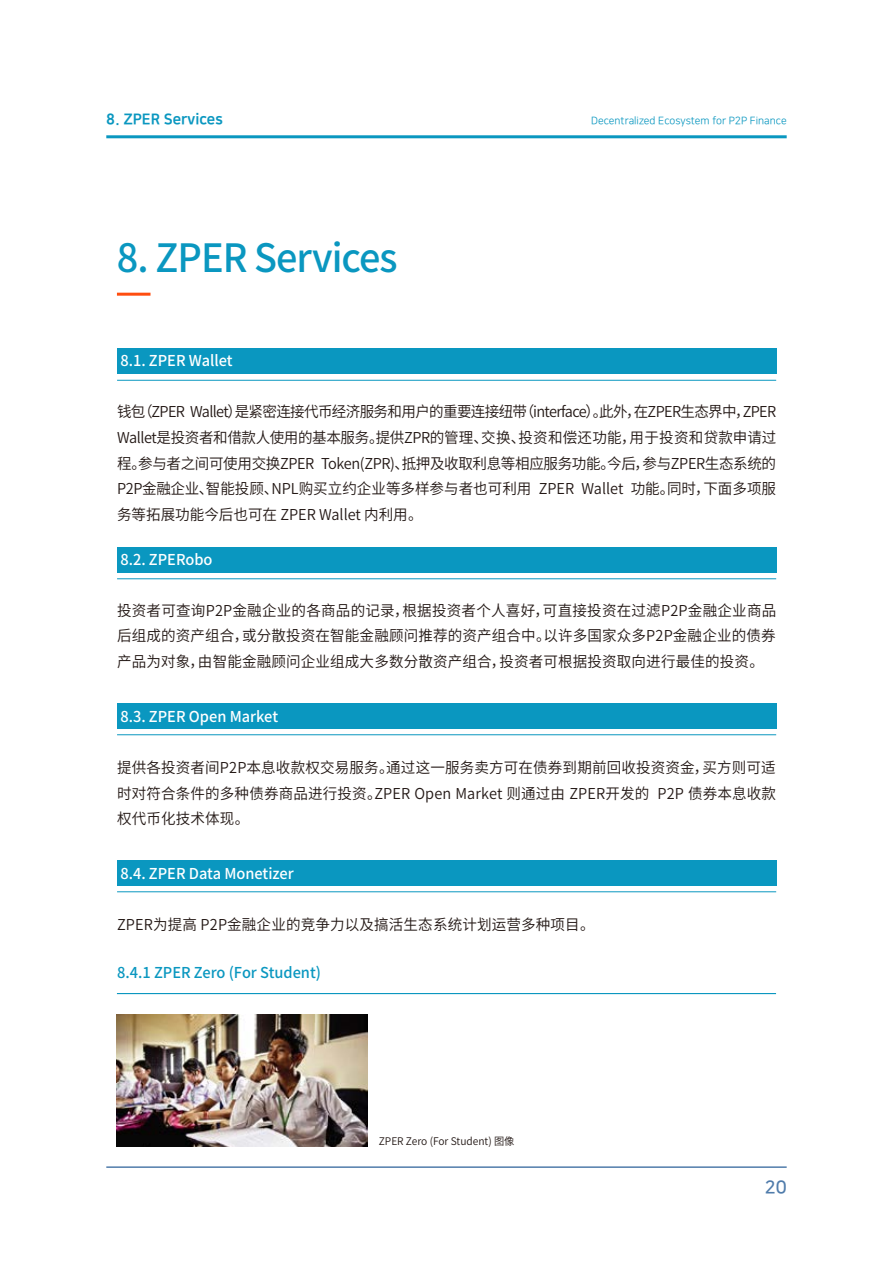
<style>
.page{position:relative;width:893px;height:1263px;background:#fff}
.page>*{position:absolute;margin:0;border:0;box-sizing:border-box;transform-origin:0 0}
.t1{font:500 39px "Noto Sans CJ Ksc";letter-spacing:-.025em;color:#0a97c0}
.t2{font:18px "Nanum Square OTFB";color:#507cab}
.t3{font:600 15px/25.5px "Noto Sans CJ Ksc";letter-spacing:.01em;color:#231815;text-align:justify}
.t4{font:500 15px "Noto Sans CJ Ksc";color:#fff}
.t5{font:500 15px "Noto Sans CJ Kjp";color:#0a97c0}
.t6{font:15px "Nanum Square OTFEB";color:#0a97c0;scale:.96 1}
.t7{font:10.5px "Nanum Square OTFR";color:#0a97c0}
.t8{font:600 10.5px "Noto Sans CJ Ksc";color:#231815}
</style>
<div class="page">
<div style="left:117px;top:348px;width:659px;height:26px;background:#0a97c0"></div>
<hr style="left:117px;top:380px;width:659px;height:1px;background:#0a97c0">
<div style="left:117px;top:547px;width:659px;height:25px;background:#0a97c0"></div>
<hr style="left:117px;top:578px;width:659px;height:1px;background:#0a97c0">
<div style="left:117px;top:703px;width:659px;height:25px;background:#0a97c0"></div>
<hr style="left:117px;top:734px;width:659px;height:1px;background:#0a97c0">
<div style="left:117px;top:860px;width:659px;height:25px;background:#0a97c0"></div>
<hr style="left:117px;top:891px;width:659px;height:1px;background:#0a97c0">
<hr style="left:106px;top:135px;width:681px;height:3px;background:#0a97c0">
<hr style="left:117px;top:293px;width:34px;height:3px;background:#ff4d0f">
<hr style="left:106px;top:1166px;width:681px;height:2px;background:#507cab">
<img style="left:117px;top:1014px;width:251px;height:132px">
<hr style="left:117px;top:993px;width:659px;height:1px;background:#0a97c0">
<p class="t6" style="left:106px;top:111px;width:123px">8. ZPER Services</p>
<p class="t7" style="left:591px;top:116px;width:197px">Decentralized Ecosystem for P2P Finance</p>
<h1 class="t1" style="left:117px;top:236px;width:282px">8. ZPER Services</h1>
<p class="t4" style="left:120px;top:352px;width:114px">8.1. ZPER Wallet</p>
<p class="t3" style="left:117px;top:400px;width:661px">钱包（ZPER Wallet）是紧密连接代币经济服务和用户的重要连接纽带（interface）。此外，在ZPER生态界中，ZPER Wallet是投资者和借款人使用的基本服务。提供ZPR的管理、交换、投资和偿还功能，用于投资和贷款申请过程。参与者之间可使用交换ZPER Token(ZPR)、抵押及收取利息等相应服务功能。今后，参与ZPER生态系统的P2P金融企业、智能投顾、NPL购买立约企业等多样参与者也可利用 ZPER Wallet 功能。同时，下面多项服务等拓展功能今后也可在 ZPER Wallet 内利用。</p>
<p class="t4" style="left:120px;top:551px;width:94px">8.2. ZPERobo</p>
<p class="t3" style="left:117px;top:598px;width:661px">投资者可查询P2P金融企业的各商品的记录，根据投资者个人喜好，可直接投资在过滤P2P金融企业商品后组成的资产组合，或分散投资在智能金融顾问推荐的资产组合中。以许多国家众多P2P金融企业的债券产品为对象，由智能金融顾问企业组成大多数分散资产组合，投资者可根据投资取向进行最佳的投资。</p>
<p class="t4" style="left:120px;top:708px;width:159px">8.3. ZPER Open Market</p>
<p class="t3" style="left:117px;top:755px;width:661px">提供各投资者间P2P本息收款权交易服务。通过这一服务卖方可在债券到期前回收投资资金，买方则可适时对符合条件的多种债券商品进行投资。ZPER Open Market 则通过由 ZPER开发的 P2P 债券本息收款权代币化技术体现。</p>
<p class="t4" style="left:120px;top:865px;width:175px">8.4. ZPER Data Monetizer</p>
<p class="t3" style="left:117px;top:912px;width:479px">ZPER为提高 P2P金融企业的竞争力以及搞活生态系统计划运营多种项目。</p>
<p class="t5" style="left:117px;top:964px;width:205px">8.4.1 ZPER Zero (For Student)</p>
<p class="t8" style="left:379px;top:1135px;width:137px">ZPER Zero (For Student) 图像</p>
<p class="t2" style="left:765px;top:1178px;width:23px">20</p>
</div>
